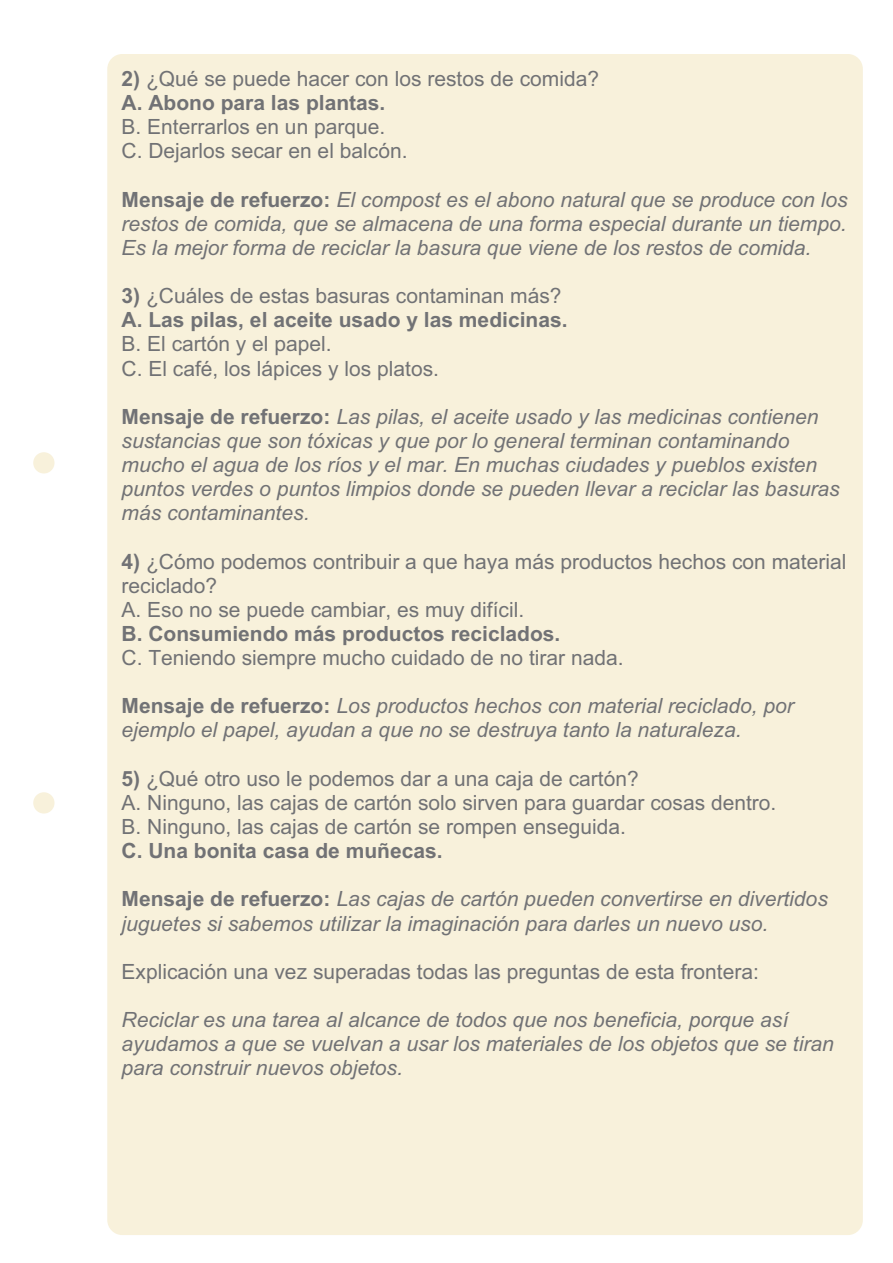
<style>
.page{position:relative;width:893px;height:1263px;background:#fff}
.page>*{position:absolute;margin:0;border:0;box-sizing:border-box;transform-origin:0 0}
.t1{font:italic 21px/24.2px "Arial";color:#717275}
.t2{font:21px/24.2px "Arial";color:#717275}
.t3{font:700 21px/24.2px "Arial";color:#717275}
.s1{font-weight:700}
.s2{font-weight:700;font-style:normal}
.s3{font-weight:400}
</style>
<div class="page">
<div style="left:33px;top:452px;width:22px;height:22px;background:#f8f1db;border-radius:50%"></div>
<div style="left:33px;top:792px;width:22px;height:22px;background:#f8f1db;border-radius:50%"></div>
<div style="left:107px;top:54px;width:756px;height:1181px;background:#f8f1db;border-radius:15px"></div>
<p class="t2" style="left:122px;top:69px;width:479px"><span class="s1">2)</span> ¿Qué se puede hacer con los restos de comida?<br><span class="s1">A. Abono para las plantas.</span></p>
<p class="t2" style="left:122px;top:117px;width:287px">B. Enterrarlos en un parque.<br>C. Dejarlos secar en el balcón.</p>
<p class="t1" style="left:122px;top:189px;width:727px;text-align:justify"><span class="s2">Mensaje de refuerzo:</span> El compost es el abono natural que se produce con los restos de comida, que se almacena de una forma especial durante un tiempo.<br>Es la mejor forma de reciclar la basura que viene de los restos de comida.</p>
<p class="t3" style="left:122px;top:286px;width:447px">3) <span class="s3">¿Cuáles de estas basuras contaminan más?<br></span>A. Las pilas, el aceite usado y las medicinas.</p>
<p class="t2" style="left:122px;top:334px;width:319px">B. El cartón y el papel.<br>C. El café, los lápices y los platos.</p>
<p class="t1" style="left:122px;top:406px;width:719px"><span class="s2">Mensaje de refuerzo:</span> Las pilas, el aceite usado y las medicinas contienen sustancias que son tóxicas y que por lo general terminan contaminando mucho el agua de los ríos y el mar. En muchas ciudades y pueblos existen puntos verdes o puntos limpios donde se pueden llevar a reciclar las basuras más contaminantes.</p>
<p class="t2" style="left:122px;top:551px;width:726px"><span class="s1">4)</span> ¿Cómo podemos contribuir a que haya más productos hechos con material reciclado?<br>A. Eso no se puede cambiar, es muy difícil.</p>
<p class="t3" style="left:122px;top:624px;width:440px">B. Consumiendo más productos reciclados.</p>
<p class="t2" style="left:122px;top:648px;width:503px">C. Teniendo siempre mucho cuidado de no tirar nada.</p>
<p class="t1" style="left:122px;top:696px;width:674px"><span class="s2">Mensaje de refuerzo:</span> Los productos hechos con material reciclado, por ejemplo el papel, ayudan a que no se destruya tanto la naturaleza.</p>
<p class="t2" style="left:122px;top:768px;width:656px"><span class="s1">5)</span> ¿Qué otro uso le podemos dar a una caja de cartón?<br>A. Ninguno, las cajas de cartón solo sirven para guardar cosas dentro.<br>B. Ninguno, las cajas de cartón se rompen enseguida.</p>
<p class="t3" style="left:122px;top:841px;width:322px">C. Una bonita casa de muñecas.</p>
<p class="t1" style="left:122px;top:889px;width:708px"><span class="s2">Mensaje de refuerzo:</span> Las cajas de cartón pueden convertirse en divertidos juguetes si sabemos utilizar la imaginación para darles un nuevo uso.</p>
<p class="t2" style="left:122px;top:961px;width:639px">Explicación una vez superadas todas las preguntas de esta frontera:</p>
<p class="t1" style="left:122px;top:1010px;width:714px">Reciclar es una tarea al alcance de todos que nos beneficia, porque así ayudamos a que se vuelvan a usar los materiales de los objetos que se tiran para construir nuevos objetos.</p>
</div>
